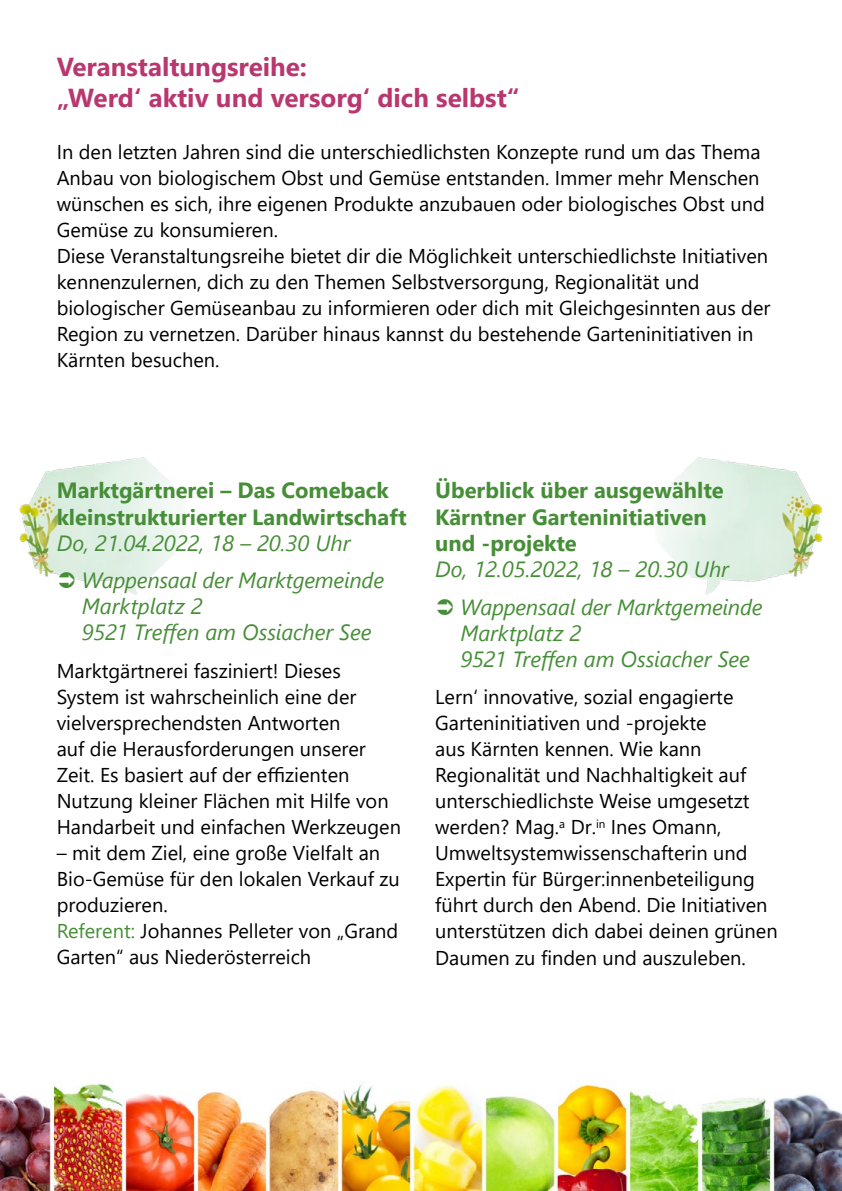
<style>
.page{position:relative;width:842px;height:1191px;background:#fff}
.page>*{position:absolute;margin:0;border:0;box-sizing:border-box;transform-origin:0 0}
.t1{font:700 26px/31.2px "Segoe UI";color:#b9376f}
.t2{font:italic 22px/37.4px "Segoe UI";letter-spacing:-.005em;color:#468e37}
.t3{font:700 22px/26.4px "Segoe UI";color:#468e37}
.t4{font:20px/26px "Segoe UI";color:#000}
.s1{color:#468e37}
</style>
<div class="page">
<img style="left:19px;top:457px;width:163px;height:138px">
<img style="left:661px;top:457px;width:162px;height:138px">
<img style="left:0;top:1083px;width:841px;height:108px">
<img style="left:841px;top:942px;width:1px;height:249px">
<svg style="left:59px;top:572px;width:15px;height:16px"></svg>
<h1 class="t1" style="left:57px;top:49px;width:464px">Veranstaltungsreihe:<br>„Werd‘ aktiv und versorg‘ dich selbst“</h1>
<p class="t4" style="left:57px;top:137px;width:715px">In den letzten Jahren sind die unterschiedlichsten Konzepte rund um das Thema Anbau von biologischem Obst und Gemüse entstanden. Immer mehr Menschen wünschen es sich, ihre eigenen Produkte anzubauen oder biologisches Obst und Gemüse zu konsumieren.<br>Diese Veranstaltungsreihe bietet dir die Möglichkeit unterschiedlichste Initiativen kennenzulernen, dich zu den Themen Selbstversorgung, Regionalität und biologischer Gemüseanbau zu informieren oder dich mit Gleichgesinnten aus der Region zu vernetzen. Darüber hinaus kannst du bestehende Garteninitiativen in Kärnten besuchen.</p>
<p class="t3" style="left:57px;top:475px;width:352px">Marktgärtnerei – Das Comeback kleinstrukturierter Landwirtschaft</p>
<p class="t2" style="left:82px;top:521px;width:304px;text-indent:-25px">Do, 21.04.2022, 18 – 20.30 Uhr<br>Wappensaal der Marktgemeinde</p>
<p class="t2" style="left:82px;top:590px;width:291px;line-height:26px">Marktplatz 2<br>9521 Treffen am Ossiacher See</p>
<p class="t4" style="left:57px;top:656px;width:346px">Marktgärtnerei fasziniert! Dieses System ist wahrscheinlich eine der vielversprechendsten Antworten<br>auf die Herausforderungen unserer Zeit. Es basiert auf der effizienten Nutzung kleiner Flächen mit Hilfe von Handarbeit und einfachen Werkzeugen</p>
<p class="t4" style="left:57px;top:838px;width:345px">– mit dem Ziel, eine große Vielfalt an<br>Bio-Gemüse für den lokalen Verkauf zu produzieren.<br><span class="s1">Referent:</span> Johannes Pelleter von „Grand<br>Garten“ aus Niederösterreich</p>
<p class="t3" style="left:435px;top:475px;width:290px">Überblick über ausgewählte<br>Kärntner Garteninitiativen und -projekte</p>
<p class="t2" style="left:460px;top:547px;width:304px;text-indent:-25px">Do, 12.05.2022, 18 – 20.30 Uhr<br>Wappensaal der Marktgemeinde</p>
<p class="t2" style="left:460px;top:616px;width:291px;line-height:26px">Marktplatz 2<br>9521 Treffen am Ossiacher See</p>
<p class="t4" style="left:435px;top:682px;width:344px">Lern‘ innovative, sozial engagierte Garteninitiativen und -projekte<br>aus Kärnten kennen. Wie kann Regionalität und Nachhaltigkeit auf unterschiedlichste Weise umgesetzt werden? Mag.<sup>a</sup> Dr.<sup>in</sup> Ines Omann, Umweltsystemwissenschafterin und Expertin für Bürger:innenbeteiligung führt durch den Abend. Die Initiativen unterstützen dich dabei deinen grünen Daumen zu finden und auszuleben.</p>
</div>
